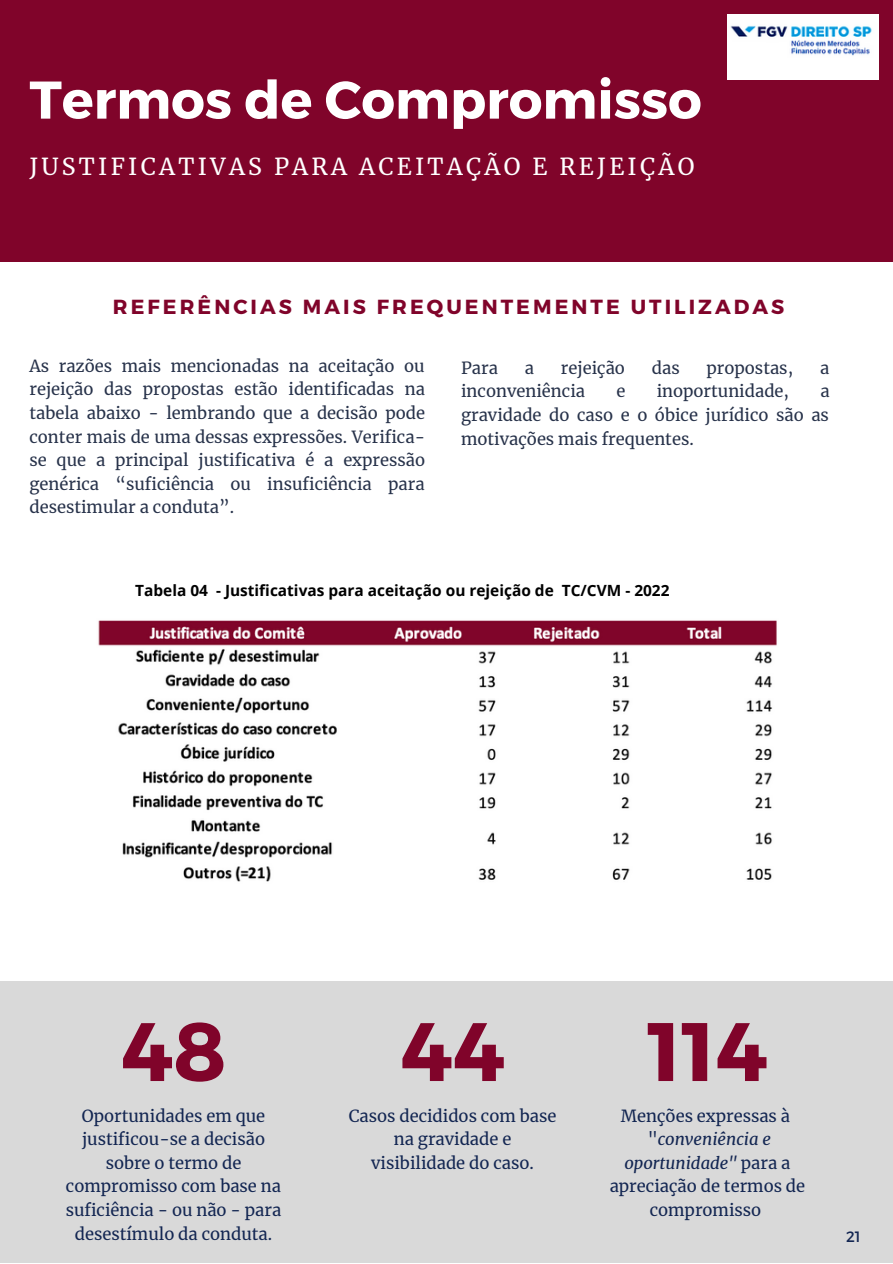
<style>
.page{position:relative;width:893px;height:1264px;background:#fff}
.page>*{position:absolute;margin:0;border:0;box-sizing:border-box;transform-origin:0 0}
.t1{font:700 82.65px "Montserrat";color:#80042a}
.t2{font:700 52.95px "Montserrat";color:#fff}
.t3{font:23.1px "Merriweather";letter-spacing:.14em;color:#fff}
.t4{font:700 20.4px "Montserrat";letter-spacing:.15em;color:#80042a}
.t5{font:16.5px/23.5px "Merriweather";color:#27324a;text-align:justify}
.t6{font:16.5px/23.5px "Merriweather";color:#132652;text-align:center}
.t7{font:700 15.45px "Open Sans";color:#000}
.t8{font:15px "Montserrat";color:#132652}
.s1{font-style:italic}
</style>
<div class="page">
<div style="left:0;top:0;width:892px;height:262px;background:#80042a"></div>
<div style="left:0;top:981px;width:892px;height:281px;background:#d9d9d9"></div>
<img style="left:727px;top:15px;width:151px;height:64px">
<img style="left:98px;top:620px;width:679px;height:262px">
<h2 class="t2" style="left:29px;top:65px;width:673px">Termos de Compromisso</h2>
<h3 class="t3" style="left:29px;top:152px;width:666px">JUSTIFICATIVAS PARA ACEITAÇÃO E REJEIÇÃO</h3>
<p class="t4" style="left:113px;top:294px;width:673px">REFERÊNCIAS MAIS FREQUENTEMENTE UTILIZADAS</p>
<p class="t5" style="left:29px;top:354px;width:397px">As razões mais mencionadas na aceitação ou rejeição das propostas estão identificadas na tabela abaixo - lembrando que a decisão pode conter mais de uma dessas expressões. Verifica&shy;se que a principal justificativa é a expressão genérica “suficiência ou insuficiência para desestimular a conduta”.</p>
<p class="t5" style="left:461px;top:356px;width:38px">Para</p>
<p class="t5" style="left:524px;top:356px;width:11px">a</p>
<p class="t5" style="left:561px;top:356px;width:66px">rejeição</p>
<p class="t5" style="left:651px;top:356px;width:29px">das</p>
<p class="t5" style="left:706px;top:356px;width:88px">propostas,</p>
<p class="t5" style="left:820px;top:356px;width:11px">a</p>
<p class="t5" style="left:461px;top:380px;width:125px">inconveniência</p>
<p class="t5" style="left:616px;top:380px;width:10px">e</p>
<p class="t5" style="left:656px;top:380px;width:134px">inoportunidade,</p>
<p class="t5" style="left:461px;top:380px;width:370px;text-indent:359px">a gravidade do caso e o óbice jurídico são as motivações mais frequentes.</p>
<p class="t7" style="left:135px;top:579px;width:536px">Tabela 04 - Justificativas para aceitação ou rejeição de TC/CVM - 2022</p>
<h1 class="t1" style="left:121px;top:997px;width:107px">48</h1>
<p class="t6" style="left:66px;top:1103px;width:217px">Oportunidades em que justificou-se a decisão sobre o termo de compromisso com base na suficiência - ou não - para desestímulo da conduta.</p>
<h1 class="t1" style="left:400px;top:997px;width:106px">44</h1>
<p class="t6" style="left:349px;top:1103px;width:209px">Casos decididos com base na gravidade e visibilidade do caso.</p>
<h1 class="t1" style="left:647px;top:997px;width:122px">114</h1>
<p class="t6" style="left:609px;top:1103px;width:197px">Menções expressas à "<span class="s1">conveniência e oportunidade"</span> para a apreciação de termos de compromisso</p>
<p class="t8" style="left:845px;top:1226px;width:16px">21</p>
</div>
